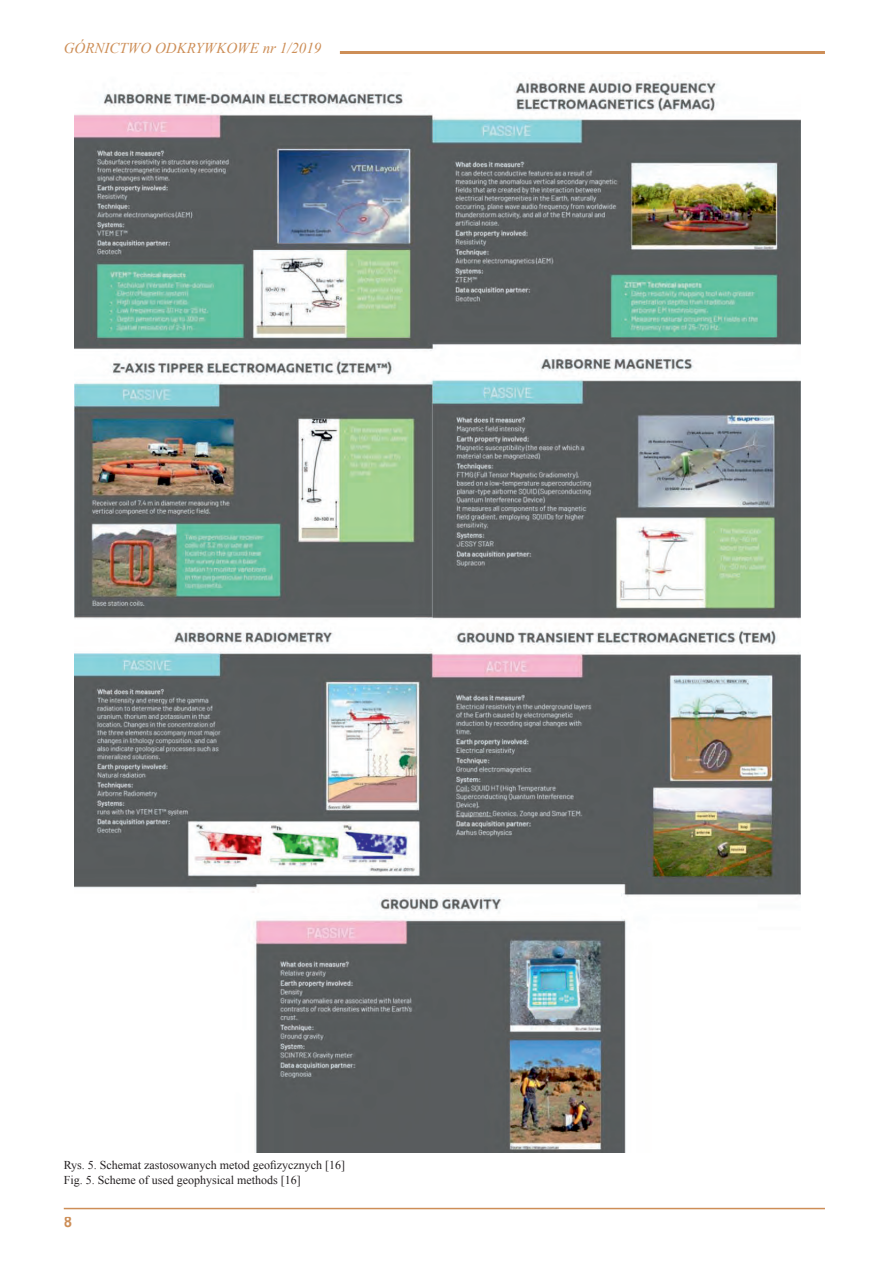
<style>
.page{position:relative;width:893px;height:1263px;background:#fff}
.page>*{position:absolute;margin:0;border:0;box-sizing:border-box;transform-origin:0 0}
.t1{font:italic 15px "Times New Roman";color:#cd8e57}
.t2{font:700 15px "Arial";color:#cd8e57}
.t3{font:12px/14.4px "Times New Roman";color:#231f20}
</style>
<div class="page">
<hr style="left:64px;top:1208px;width:761px;height:1px;background:#cd8e57">
<hr style="left:340px;top:51px;width:485px;height:3px;background:#cd8e57">
<img style="left:74px;top:80px;width:727px;height:1073px">
<p class="t1" style="left:64px;top:37px;width:259px">GÓRNICTWO ODKRYWKOWE nr 1/2019</p>
<p class="t3" style="left:64px;top:1158px;width:283px">Rys. 5. Schemat zastosowanych metod geofizycznych [16]<br>Fig. 5. Scheme of used geophysical methods [16]</p>
<p class="t2" style="left:64px;top:1212px;width:10px">8</p>
</div>
